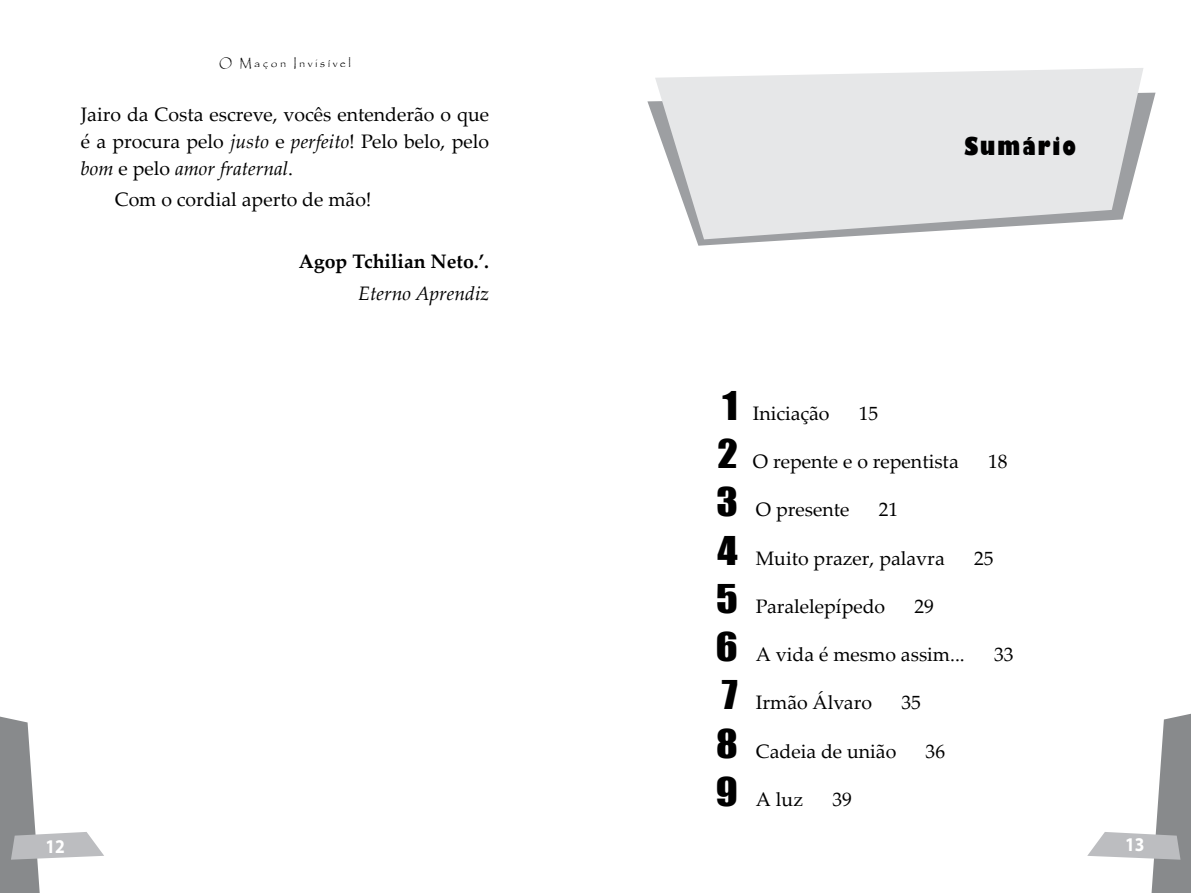
<style>
.page{position:relative;width:1191px;height:893px;background:#fff}
.page>*{position:absolute;margin:0;border:0;box-sizing:border-box;transform-origin:0 0}
.t1{font:800 condensed 24px "Gill Sans";letter-spacing:.075em;color:#000;scale:1.16 1}
.t2{font:19.5px/27px "Palatino Linotype";color:#000;text-align:justify}
.t3{font:700 19.5px "Palatino Linotype";color:#000}
.t4{font:italic 19.5px "Palatino Linotype";color:#000}
.t5{font:700 19.5px "Myriad Pro";color:#fff;scale:.9 1}
.t6{font:12px "Papyrus";letter-spacing:.2em;color:#000}
.s1{font-style:italic}
.s2{font-family:"Impact";font-size:36.45px}
</style>
<div class="page">
<svg style="left:0;top:717px;width:104px;height:176px"></svg>
<svg style="left:647px;top:93px;width:508px;height:153px"></svg>
<svg style="left:655px;top:68px;width:488px;height:171px;background:#e3e4e5"></svg>
<svg style="left:1087px;top:714px;width:104px;height:179px"></svg>
<p class="t6" style="left:219px;top:56px;width:133px">O Maçon Invisível</p>
<p class="t2" style="left:81px;top:100px;width:410px">Jairo da Costa escreve, vocês entenderão o que é a procura pelo <span class="s1">justo</span> e <span class="s1">perfeito</span>! Pelo belo, pelo <span class="s1">bom</span> e pelo <span class="s1">amor fraternal</span>.</p>
<p class="t2" style="left:115px;top:185px;width:258px">Com o cordial aperto de mão!</p>
<p class="t3" style="left:299px;top:248px;width:192px">Agop Tchilian Neto.’.</p>
<p class="t4" style="left:358px;top:279px;width:132px">Eterno Aprendiz</p>
<p class="t1" style="left:964px;top:131px;width:98px">Sumário</p>
<p class="t2" style="left:722px;top:399px;width:109px"><span class="s2">1</span> Iniciação</p>
<p class="t2" style="left:859px;top:399px;width:21px">15</p>
<p class="t2" style="left:717px;top:447px;width:243px"><span class="s2">2</span> O repente e o repentista</p>
<p class="t2" style="left:716px;top:495px;width:135px"><span class="s2">3</span> O presente</p>
<p class="t2" style="left:878px;top:495px;width:21px">21</p>
<p class="t2" style="left:717px;top:544px;width:229px"><span class="s2">4</span> Muito prazer, palavra</p>
<p class="t2" style="left:716px;top:592px;width:171px"><span class="s2">5</span> Paralelepípedo</p>
<p class="t2" style="left:914px;top:592px;width:21px">29</p>
<p class="t2" style="left:716px;top:640px;width:250px"><span class="s2">6</span> A vida é mesmo assim...</p>
<p class="t2" style="left:722px;top:688px;width:152px"><span class="s2">7</span> Irmão Álvaro</p>
<p class="t2" style="left:901px;top:688px;width:21px">35</p>
<p class="t2" style="left:716px;top:737px;width:182px"><span class="s2">8</span> Cadeia de união</p>
<p class="t2" style="left:716px;top:785px;width:89px"><span class="s2">9</span> A luz</p>
<p class="t2" style="left:832px;top:785px;width:21px">39</p>
<p class="t2" style="left:925px;top:737px;width:21px">36</p>
<p class="t2" style="left:988px;top:447px;width:21px">18</p>
<p class="t2" style="left:974px;top:544px;width:21px">25</p>
<p class="t2" style="left:994px;top:640px;width:21px">33</p>
<p class="t5" style="left:46px;top:833px;width:23px">12</p>
<p class="t5" style="left:1125px;top:832px;width:23px">13</p>
</div>
